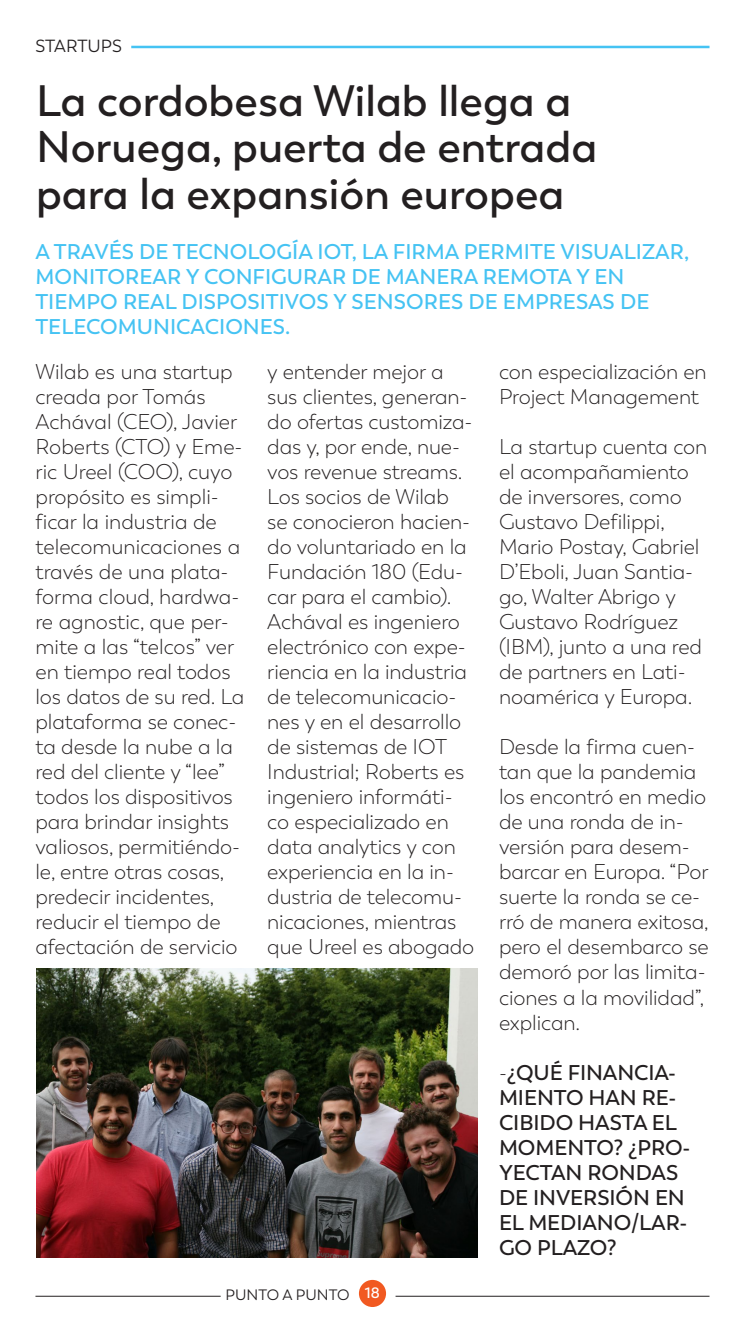
<style>
.page{position:relative;width:745px;height:1326px;background:#fff}
.page>*{position:absolute;margin:0;border:0;box-sizing:border-box;transform-origin:0 0}
.t1{font:600 43.75px/46.2px "Trenda";color:#231f20}
.t2{font:300 21.25px/25px "Trenda";letter-spacing:-.005em;color:#231f20}
.t3{font:600 21.25px/25px "Trenda";color:#45c3f3}
.t4{font:600 21.25px/25px "Trenda";letter-spacing:-.005em;color:#231f20}
.t5{font:17.5px "Trenda";color:#231f20}
.t6{font:15px "Trenda";color:#231f20}
.t7{font:600 15px "Trenda";color:#fff}
.s1{font-weight:300}
</style>
<div class="page">
<hr style="left:131px;top:46px;width:578px;height:2px;background:#45c3f3">
<hr style="left:35px;top:1295px;width:185px;height:1px;background:#231f20">
<div style="left:358px;top:1279px;width:28px;height:27px;background:#f15921;border-radius:50%"></div>
<hr style="left:395px;top:1295px;width:314px;height:1px;background:#231f20">
<img style="left:37px;top:968px;width:440px;height:289px">
<p class="t5" style="left:35px;top:35px;width:88px">STARTUPS</p>
<p class="t1" style="left:36px;top:78px;width:562px">La cordobesa Wilab llega a<br>Noruega, puerta de entrada para la expansión europea</p>
<p class="t3" style="left:35px;top:240px;width:654px">A TRAVÉS DE TECNOLOGÍA IOT, LA FIRMA PERMITE VISUALIZAR, MONITOREAR Y CONFIGURAR DE MANERA REMOTA Y EN TIEMPO REAL DISPOSITIVOS Y SENSORES DE EMPRESAS DE TELECOMUNICACIONES.</p>
<p class="t2" style="left:35px;top:359px;width:210px">Wilab es una startup creada por Tomás<br>Achával (CEO), Javier<br>Roberts (CTO) y Eme&shy;ric Ureel (COO), cuyo propósito es simpli&shy;ficar la industria de telecomunicaciones a través de una plata&shy;forma cloud, hardwa&shy;re agnostic, que per&shy;mite a las “telcos” ver en tiempo real todos los datos de su red. La plataforma se conec&shy;ta desde la nube a la red del cliente y “lee” todos los dispositivos para brindar insights valiosos, permitiéndo&shy;le, entre otras cosas, predecir incidentes, reducir el tiempo de afectación de servicio</p>
<p class="t2" style="left:267px;top:359px;width:207px">y entender mejor a sus clientes, generan&shy;do ofertas customiza&shy;das y, por ende, nue&shy;vos revenue streams.</p>
<p class="t2" style="left:267px;top:484px;width:208px">Los socios de Wilab se conocieron hacien&shy;do voluntariado en la<br>Fundación 180 (Edu&shy;car para el cambio).<br>Achával es ingeniero electrónico con expe&shy;riencia en la industria de telecomunicacio&shy;nes y en el desarrollo de sistemas de IOT<br>Industrial; Roberts es ingeniero informáti&shy;co especializado en data analytics y con experiencia en la in&shy;dustria de telecomu&shy;nicaciones, mientras que Ureel es abogado</p>
<p class="t6" style="left:225px;top:1285px;width:125px">PUNTO A PUNTO</p>
<p class="t7" style="left:365px;top:1283px;width:17px">18</p>
<p class="t2" style="left:498px;top:359px;width:209px">con especialización en<br>Project Management</p>
<p class="t2" style="left:498px;top:434px;width:210px">La startup cuenta con el acompañamiento de inversores, como<br>Gustavo Defilippi,<br>Mario Postay, Gabriel<br>D’Eboli, Juan Santia&shy;go, Walter Abrigo y<br>Gustavo Rodríguez (IBM), junto a una red de partners en Lati&shy;noamérica y Europa.</p>
<p class="t2" style="left:498px;top:734px;width:211px">Desde la firma cuen&shy;tan que la pandemia los encontró en medio de una ronda de in&shy;versión para desem&shy;barcar en Europa. “Por suerte la ronda se ce&shy;rró de manera exitosa, pero el desembarco se demoró por las limita&shy;ciones a la movilidad”, explican.</p>
<p class="t4" style="left:498px;top:1059px;width:193px"><span class="s1">-</span>¿QUÉ FINANCIA-<br>MIENTO HAN RE-<br>CIBIDO HASTA EL<br>MOMENTO? ¿PRO-<br>YECTAN RONDAS<br>DE INVERSIÓN EN<br>EL MEDIANO/LAR-<br>GO PLAZO?</p>
</div>
